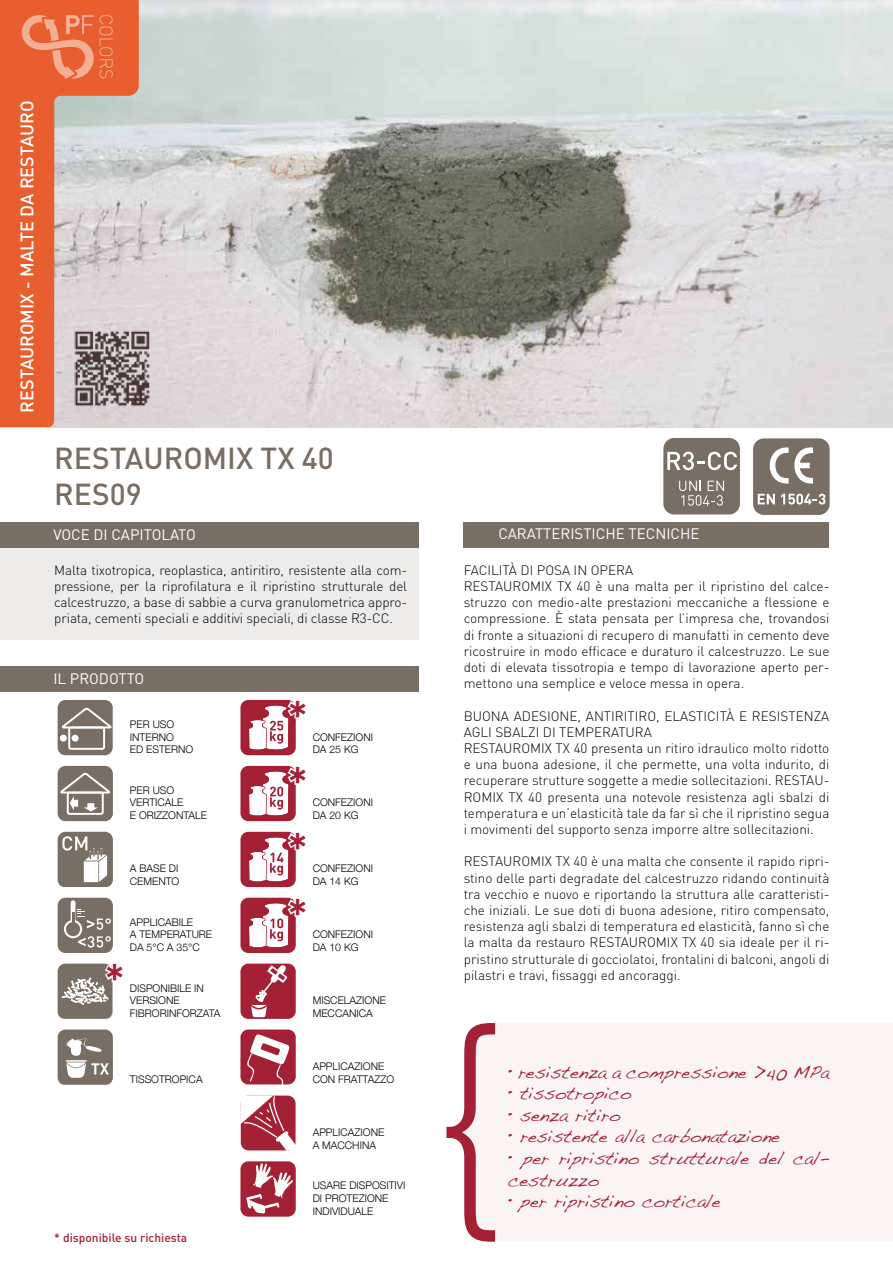
<style>
.page{position:relative;width:893px;height:1263px;background:#fff}
.page>*{position:absolute;margin:0;border:0;box-sizing:border-box;transform-origin:0 0}
.t1{font:500 43.5px "DIN";color:#a42035}
.t2{font:500 30px/36px "DIN";color:#786e63}
.t3{font:18px/21.6px "Handwriting Dakota";color:#a42035}
.t4{font:500 18px "DIN";color:#fff}
.t5{font:15px "DIN";color:#fff}
.t6{font:300 13.5px/16.2px "DIN";color:#000;text-align:justify}
.t7{font:500 12px "DIN";color:#a42035}
.t8{font:300 10.5px/12.6px "Helvetica Neue";color:#000}
</style>
<div class="page">
<div style="left:0;top:522px;width:419px;height:118px;background:#edeceb"></div>
<div style="left:0;top:522px;width:419px;height:25px;background:#786e63"></div>
<div style="left:463px;top:522px;width:366px;height:25px;background:#786e63"></div>
<div style="left:495px;top:1023px;width:398px;height:218px;background:#faf4f5"></div>
<svg style="left:446px;top:1023px;width:49px;height:219px"></svg>
<img style="left:139px;top:0;width:754px;height:427px">
<img style="left:139px;top:325px;width:16px;height:85px">
<div style="left:753px;top:438px;width:76px;height:76px;background:#786e63;border-radius:11px"></div>
<svg style="left:769px;top:447px;width:44px;height:37px"></svg>
<svg style="left:758px;top:494px;width:17px;height:10px"></svg>
<svg style="left:781px;top:494px;width:44px;height:10px"></svg>
<div style="left:663px;top:438px;width:77px;height:76px;background:#786e63;border-radius:11px"></div>
<svg style="left:667px;top:452px;width:70px;height:18px"></svg>
<svg style="left:679px;top:481px;width:45px;height:25px"></svg>
<svg style="left:0;top:0;width:139px;height:427px;background:#d6937d"></svg>
<svg style="left:20px;top:14px;width:93px;height:65px;background:#eb754d"></svg>
<div style="left:58px;top:700px;width:55px;height:55px;background:#786e63;border-radius:8px"></div>
<div style="left:240px;top:700px;width:56px;height:55px;background:#a42035;border-radius:8px"></div>
<div style="left:58px;top:766px;width:55px;height:55px;background:#786e63;border-radius:8px"></div>
<svg style="left:60px;top:773px;width:50px;height:42px"></svg>
<div style="left:240px;top:766px;width:56px;height:55px;background:#a42035;border-radius:8px"></div>
<svg style="left:58px;top:832px;width:55px;height:56px"></svg>
<div style="left:240px;top:832px;width:56px;height:55px;background:#a42035;border-radius:8px"></div>
<div style="left:58px;top:898px;width:55px;height:55px;background:#786e63;border-radius:8px"></div>
<svg style="left:64px;top:920px;width:18px;height:18px"></svg>
<svg style="left:71px;top:900px;width:4px;height:32px"></svg>
<div style="left:66px;top:922px;width:14px;height:14px;background:#786e63;border-radius:50%"></div>
<hr style="left:72px;top:912px;width:2px;height:21px;background:#786e63">
<svg style="left:78px;top:936px;width:33px;height:11px"></svg>
<svg style="left:77px;top:909px;width:34px;height:21px"></svg>
<div style="left:240px;top:898px;width:56px;height:55px;background:#a42035;border-radius:8px"></div>
<div style="left:240px;top:963px;width:56px;height:56px;background:#a42035;border-radius:8px"></div>
<svg style="left:251px;top:965px;width:36px;height:52px"></svg>
<svg style="left:58px;top:1029px;width:55px;height:56px"></svg>
<div style="left:240px;top:1029px;width:56px;height:55px;background:#a42035;border-radius:8px"></div>
<svg style="left:245px;top:1034px;width:45px;height:51px"></svg>
<svg style="left:240px;top:1095px;width:56px;height:56px"></svg>
<div style="left:240px;top:1161px;width:56px;height:55px;background:#a42035;border-radius:8px"></div>
<svg style="left:246px;top:1162px;width:47px;height:51px"></svg>
<svg style="left:248px;top:765px;width:48px;height:51px"></svg>
<svg style="left:0;top:666px;width:419px;height:84px"></svg>
<svg style="left:248px;top:897px;width:48px;height:51px"></svg>
<svg style="left:248px;top:831px;width:48px;height:51px"></svg>
<svg style="left:58px;top:963px;width:55px;height:56px;background:#968e86"></svg>
<h3 class="t4" style="left:15px;top:413px;width:314px;rotate:-90deg">RESTAUROMIX - MALTE DA RESTAURO</h3>
<h2 class="t2" style="left:54px;top:439px;width:281px">RESTAUROMIX TX 40<br>RES09</h2>
<p class="t5" style="left:53px;top:525px;width:144px">VOCE DI CAPITOLATO</p>
<p class="t5" style="left:498px;top:525px;width:203px">CARATTERISTICHE TECNICHE</p>
<p class="t6" style="left:54px;top:562px;width:354px">Malta tixotropica, reoplastica, antiritiro, resistente alla com&shy;pressione, per la riprofilatura e il ripristino strutturale del calcestruzzo, a base di sabbie a curva granulometrica appro&shy;priata, cementi speciali e additivi speciali, di classe R3-CC.</p>
<p class="t6" style="left:464px;top:562px;width:367px;text-align:left">FACILITÀ DI POSA IN OPERA<br>RESTAUROMIX TX 40 è una malta per il ripristino del calce&shy;struzzo con medio-alte prestazioni meccaniche a flessione e compressione. È stata pensata per l’impresa che, trovandosi di fronte a situazioni di recupero di manufatti in cemento deve ricostruire in modo efficace e duraturo il calcestruzzo. Le sue doti di elevata tissotropia e tempo di lavorazione aperto per&shy;mettono una semplice e veloce messa in opera.</p>
<p class="t6" style="left:464px;top:707px;width:367px;text-align:left">BUONA ADESIONE, ANTIRITIRO, ELASTICITÀ E RESISTENZA AGLI SBALZI DI TEMPERATURA<br>RESTAUROMIX TX 40 presenta un ritiro idraulico molto ridotto e una buona adesione, il che permette, una volta indurito, di recuperare strutture soggette a medie sollecitazioni. RESTAU-ROMIX TX 40 presenta una notevole resistenza agli sbalzi di temperatura e un’elasticità tale da far sì che il ripristino segua i movimenti del supporto senza imporre altre sollecitazioni.</p>
<p class="t6" style="left:464px;top:853px;width:367px">RESTAUROMIX TX 40 è una malta che consente il rapido ripri&shy;stino delle parti degradate del calcestruzzo ridando continuità tra vecchio e nuovo e riportando la struttura alle caratteristi&shy;che iniziali. Le sue doti di buona adesione, ritiro compensato, resistenza agli sbalzi di temperatura ed elasticità, fanno sì che la malta da restauro RESTAUROMIX TX 40 sia ideale per il ri&shy;pristino strutturale di gocciolatoi, frontalini di balconi, angoli di pilastri e travi, fissaggi ed ancoraggi.</p>
<p class="t5" style="left:53px;top:669px;width:93px">IL PRODOTTO</p>
<h1 class="t1" style="left:287px;top:688px;width:23px">*</h1>
<p class="t8" style="left:130px;top:717px;width:65px">PER USO<br>INTERNO<br>ED ESTERNO</p>
<p class="t8" style="left:313px;top:730px;width:62px">CONFEZIONI<br>DA 25 KG</p>
<h1 class="t1" style="left:287px;top:754px;width:23px">*</h1>
<p class="t8" style="left:130px;top:783px;width:79px">PER USO<br>VERTICALE<br>E ORIZZONTALE</p>
<p class="t8" style="left:313px;top:796px;width:62px">CONFEZIONI<br>DA 20 KG</p>
<h1 class="t1" style="left:287px;top:820px;width:23px">*</h1>
<p class="t8" style="left:130px;top:861px;width:51px">A BASE DI<br>CEMENTO</p>
<p class="t8" style="left:313px;top:861px;width:62px">CONFEZIONI<br>DA 14 KG</p>
<p class="t8" style="left:130px;top:915px;width:84px">APPLICABILE<br>A TEMPERATURE<br>DA 5°C A 35°C</p>
<h1 class="t1" style="left:287px;top:886px;width:23px">*</h1>
<p class="t8" style="left:313px;top:927px;width:62px">CONFEZIONI<br>DA 10 KG</p>
<h1 class="t1" style="left:104px;top:952px;width:23px">*</h1>
<p class="t8" style="left:130px;top:981px;width:92px">DISPONIBILE IN<br>VERSIONE<br>FIBRORINFORZATA</p>
<p class="t8" style="left:313px;top:993px;width:75px">MISCELAZIONE<br>MECCANICA</p>
<p class="t8" style="left:130px;top:1072px;width:74px">TISSOTROPICA</p>
<p class="t7" style="left:54px;top:1229px;width:134px">* disponibile su richiesta</p>
<p class="t8" style="left:313px;top:1059px;width:83px">APPLICAZIONE<br>CON FRATTAZZO</p>
<p class="t8" style="left:313px;top:1125px;width:73px">APPLICAZIONE<br>A MACCHINA</p>
<p class="t8" style="left:313px;top:1178px;width:94px">USARE DISPOSITIVI<br>DI PROTEZIONE<br>INDIVIDUALE</p>
<h3 class="t3" style="left:508px;top:1061px;width:323px">• resistenza a compressione &gt;40 MPa</h3>
<h3 class="t3" style="left:508px;top:1082px;width:125px">• tissotropico</h3>
<h3 class="t3" style="left:508px;top:1104px;width:114px">• senza ritiro</h3>
<h3 class="t3" style="left:508px;top:1125px;width:273px">• resistente alla carbonatazione</h3>
<h3 class="t3" style="left:508px;top:1147px;width:323px">• per ripristino strutturale del cal&shy;cestruzzo</h3>
<h3 class="t3" style="left:508px;top:1190px;width:214px">• per ripristino corticale</h3>
</div>
